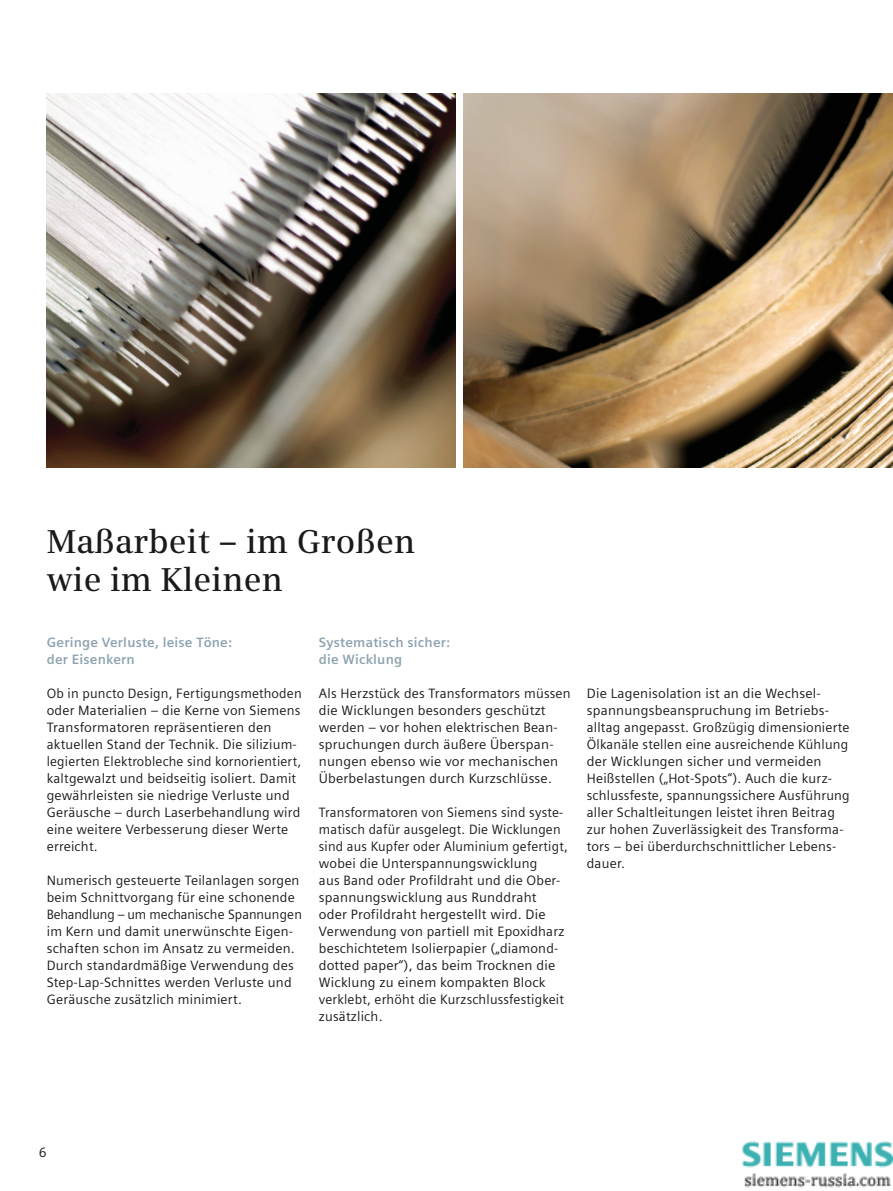
<style>
.page{position:relative;width:893px;height:1191px;background:#fff}
.page>*{position:absolute;margin:0;border:0;box-sizing:border-box;transform-origin:0 0}
.t1{font:600 33px/38.2px "Siemens Serif";letter-spacing:.005em;color:#1a1a18}
.t2{font:13.5px/17px "Siemens Sans";letter-spacing:.015em;color:#1a1a18}
.t3{font:700 13.5px/17px "Siemens Sans";letter-spacing:.015em;color:#8da3b0}
</style>
<div class="page">
<img style="left:47px;top:94px;width:408px;height:374px">
<img style="left:463px;top:94px;width:430px;height:374px">
<img style="left:742px;top:1141px;width:150px;height:47px">
<h1 class="t1" style="left:47px;top:522px;width:370px">Maßarbeit – im Großen wie im Kleinen</h1>
<p class="t3" style="left:47px;top:633px;width:187px">Geringe Verluste, leise Töne: der Eisenkern</p>
<p class="t2" style="left:47px;top:684px;width:256px">Ob in puncto Design, Fertigungsmethoden oder Materialien – die Kerne von Siemens Transformatoren repräsentieren den aktuellen Stand der Technik. Die silizium&shy;legierten Elektrobleche sind kornorientiert, kaltgewalzt und beidseitig isoliert. Damit gewährleisten sie niedrige Verluste und Geräusche – durch Laserbehandlung wird eine weitere Verbesserung dieser Werte erreicht.</p>
<p class="t2" style="left:47px;top:871px;width:257px">Numerisch gesteuerte Teilanlagen sorgen beim Schnittvorgang für eine schonende Behandlung – um mechanische Spannungen im Kern und damit unerwünschte Eigen&shy;schaften schon im Ansatz zu vermeiden.<br>Durch standardmäßige Verwendung des Step-Lap-Schnittes werden Verluste und Geräusche zusätzlich minimiert.</p>
<p class="t3" style="left:319px;top:633px;width:133px">Systematisch sicher: die Wicklung</p>
<p class="t2" style="left:319px;top:684px;width:253px">Als Herzstück des Transformators müssen die Wicklungen besonders geschützt werden – vor hohen elektrischen Bean&shy;spruchungen durch äußere Überspan&shy;nungen ebenso wie vor mechanischen Überbelastungen durch Kurzschlüsse.</p>
<p class="t2" style="left:319px;top:803px;width:250px">Transformatoren von Siemens sind syste&shy;matisch dafür ausgelegt. Die Wicklungen sind aus Kupfer oder Aluminium gefertigt, wobei die Unterspannungswicklung<br>aus Band oder Profildraht und die Ober&shy;spannungswicklung aus Runddraht oder Profildraht hergestellt wird. Die Verwendung von partiell mit Epoxidharz beschichtetem Isolierpapier („diamond&shy;dotted paper“), das beim Trocknen die Wicklung zu einem kompakten Block verklebt, erhöht die Kurzschlussfestigkeit zusätzlich.</p>
<p class="t2" style="left:587px;top:684px;width:264px">Die Lagenisolation ist an die Wechsel&shy;spannungsbeanspruchung im Betriebs&shy;alltag angepasst. Großzügig dimensionierte Ölkanäle stellen eine ausreichende Kühlung der Wicklungen sicher und vermeiden Heißstellen („Hot-Spots“). Auch die kurz&shy;schlussfeste, spannungssichere Ausführung aller Schaltleitungen leistet ihren Beitrag zur hohen Zuverlässigkeit des Transforma&shy;tors – bei überdurchschnittlicher Lebens&shy;dauer.</p>
<p class="t2" style="left:39px;top:1143px;width:9px">6</p>
</div>
